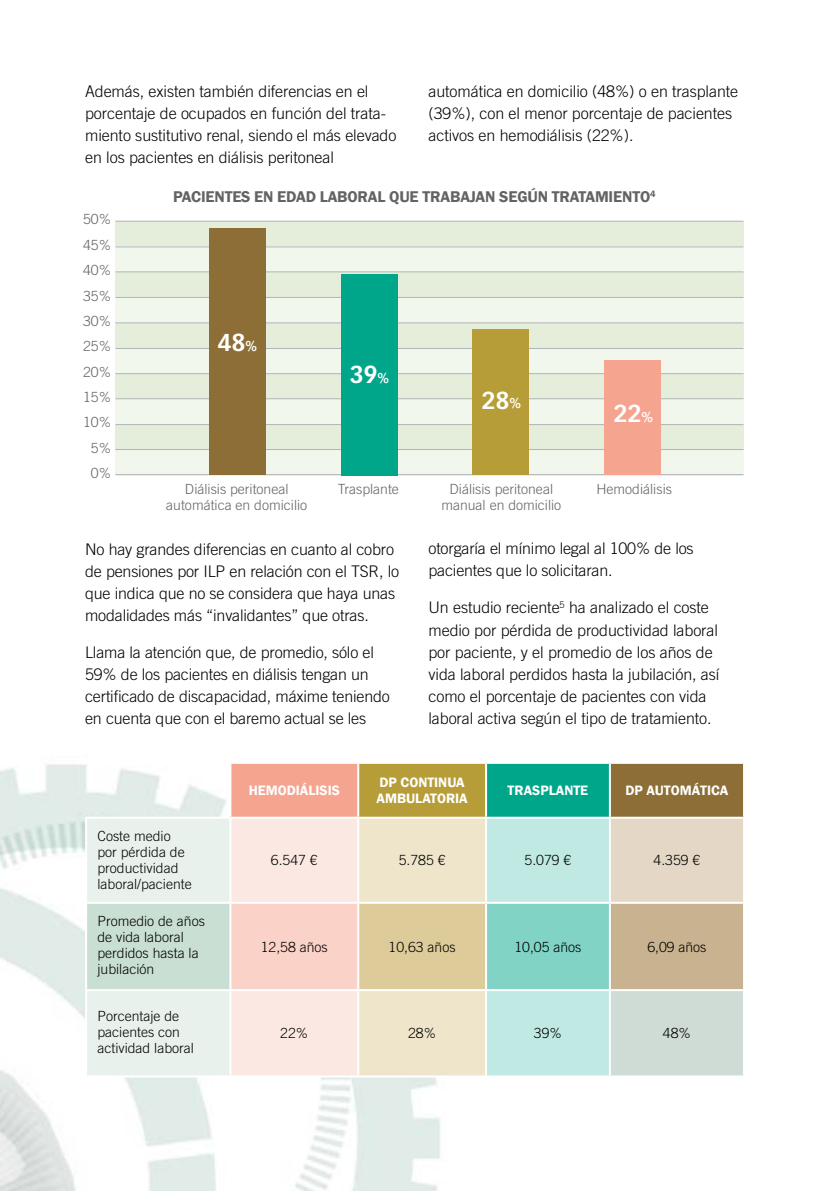
<style>
.page{position:relative;width:840px;height:1191px;background:#fff}
.page>*{position:absolute;margin:0;border:0;box-sizing:border-box;transform-origin:0 0}
.t1{font:700 24px "Vectora LT Std";letter-spacing:-.01em;color:#fff}
.t2{font:300 16px/22px "Trade Gothic LT Std";letter-spacing:-.005em;color:#000}
.t3{font:600 16px "Franklin Gothic";letter-spacing:-.01em;color:#636362}
.t4{font:300 14px/16px "Trade Gothic LT Std";color:#000}
.t5{font:300 14px/25.4px "Trade Gothic LT Std";color:#636362;text-align:center}
.t6{font:600 14px/16px "Franklin Gothic";color:#fff}
.s1{font-size:14px}
</style>
<div class="page">
<img style="left:0;top:764px;width:441px;height:427px">
<div style="left:115px;top:221px;width:628px;height:26px;background:#e5eeda"></div>
<div style="left:115px;top:247px;width:628px;height:25px;background:#f2f7ed"></div>
<div style="left:115px;top:272px;width:628px;height:25px;background:#e5eeda"></div>
<div style="left:115px;top:297px;width:628px;height:26px;background:#f2f7ed"></div>
<div style="left:115px;top:323px;width:628px;height:25px;background:#e5eeda"></div>
<div style="left:115px;top:348px;width:628px;height:26px;background:#f2f7ed"></div>
<div style="left:115px;top:374px;width:628px;height:25px;background:#e5eeda"></div>
<div style="left:115px;top:399px;width:628px;height:25px;background:#f2f7ed"></div>
<div style="left:115px;top:424px;width:628px;height:26px;background:#e5eeda"></div>
<div style="left:115px;top:450px;width:628px;height:25px;background:#f2f7ed"></div>
<hr style="left:115px;top:221px;width:628px;height:1px;background:#b3b4b5">
<hr style="left:115px;top:246px;width:628px;height:1px;background:#b3b4b5">
<hr style="left:115px;top:271px;width:628px;height:1px;background:#b3b4b5">
<hr style="left:115px;top:297px;width:628px;height:1px;background:#b3b4b5">
<hr style="left:115px;top:322px;width:628px;height:1px;background:#b3b4b5">
<hr style="left:115px;top:348px;width:628px;height:1px;background:#b3b4b5">
<hr style="left:115px;top:373px;width:628px;height:1px;background:#b3b4b5">
<hr style="left:115px;top:398px;width:628px;height:1px;background:#b3b4b5">
<hr style="left:115px;top:424px;width:628px;height:1px;background:#b3b4b5">
<hr style="left:115px;top:449px;width:628px;height:1px;background:#b3b4b5">
<hr style="left:115px;top:474px;width:628px;height:1px;background:#b3b4b5">
<div style="left:209px;top:228px;width:57px;height:246px;background:#8d6e36"></div>
<div style="left:603px;top:360px;width:57px;height:114px;background:#f5a490"></div>
<div style="left:472px;top:329px;width:57px;height:146px;background:#b79d38"></div>
<div style="left:340px;top:274px;width:57px;height:201px;background:#00a68a"></div>
<div style="left:230px;top:763px;width:128px;height:54px;background:#f5a490"></div>
<div style="left:358px;top:763px;width:128px;height:54px;background:#b79d38"></div>
<div style="left:486px;top:763px;width:123px;height:54px;background:#00a68a"></div>
<div style="left:609px;top:763px;width:134px;height:54px;background:#8d6e36"></div>
<svg style="left:87px;top:818px;width:521px;height:257px;background:#e5eadf"></svg>
<div style="left:609px;top:817px;width:134px;height:85px;background:#e4d7c5"></div>
<div style="left:86px;top:902px;width:144px;height:88px;background:#cadfd3"></div>
<div style="left:230px;top:902px;width:128px;height:88px;background:#fad2c7"></div>
<div style="left:358px;top:902px;width:128px;height:88px;background:#ddcc9a"></div>
<div style="left:486px;top:902px;width:123px;height:88px;background:#80d3c5"></div>
<div style="left:609px;top:902px;width:134px;height:88px;background:#c8b290"></div>
<div style="left:609px;top:990px;width:134px;height:86px;background:#cfdcd6"></div>
<hr style="left:229px;top:762px;width:129px;height:2px;background:#fff">
<hr style="left:358px;top:762px;width:128px;height:2px;background:#fff">
<hr style="left:85px;top:816px;width:145px;height:2px;background:#fff">
<hr style="left:230px;top:816px;width:128px;height:2px;background:#fff">
<hr style="left:358px;top:816px;width:128px;height:2px;background:#fff">
<hr style="left:486px;top:816px;width:123px;height:2px;background:#fff">
<hr style="left:609px;top:816px;width:135px;height:2px;background:#fff">
<hr style="left:85px;top:901px;width:145px;height:2px;background:#fff">
<hr style="left:230px;top:901px;width:128px;height:2px;background:#fff">
<hr style="left:358px;top:901px;width:128px;height:2px;background:#fff">
<hr style="left:486px;top:901px;width:123px;height:2px;background:#fff">
<hr style="left:609px;top:901px;width:135px;height:2px;background:#fff">
<hr style="left:85px;top:989px;width:145px;height:2px;background:#fff">
<hr style="left:230px;top:989px;width:128px;height:2px;background:#fff">
<hr style="left:358px;top:989px;width:128px;height:2px;background:#fff">
<hr style="left:486px;top:989px;width:123px;height:2px;background:#fff">
<hr style="left:609px;top:989px;width:135px;height:2px;background:#fff">
<hr style="left:85px;top:1075px;width:145px;height:2px;background:#fff">
<hr style="left:230px;top:1075px;width:128px;height:2px;background:#fff">
<hr style="left:358px;top:1075px;width:128px;height:2px;background:#fff">
<hr style="left:609px;top:1075px;width:135px;height:2px;background:#fff">
<hr style="left:229px;top:764px;width:2px;height:52px;background:#fff">
<hr style="left:85px;top:818px;width:2px;height:83px;background:#fff">
<hr style="left:229px;top:818px;width:2px;height:83px;background:#fff">
<hr style="left:85px;top:903px;width:2px;height:86px;background:#fff">
<hr style="left:229px;top:903px;width:2px;height:86px;background:#fff">
<hr style="left:85px;top:991px;width:2px;height:84px;background:#fff">
<hr style="left:229px;top:991px;width:2px;height:84px;background:#fff">
<hr style="left:357px;top:764px;width:2px;height:52px;background:#fff">
<hr style="left:357px;top:818px;width:2px;height:83px;background:#fff">
<hr style="left:357px;top:903px;width:2px;height:86px;background:#fff">
<hr style="left:357px;top:991px;width:2px;height:84px;background:#fff">
<hr style="left:486px;top:762px;width:123px;height:2px;background:#fff">
<hr style="left:485px;top:764px;width:2px;height:52px;background:#fff">
<hr style="left:485px;top:818px;width:2px;height:83px;background:#fff">
<hr style="left:485px;top:903px;width:2px;height:86px;background:#fff">
<hr style="left:485px;top:991px;width:2px;height:84px;background:#fff">
<hr style="left:609px;top:762px;width:135px;height:2px;background:#fff">
<hr style="left:608px;top:764px;width:2px;height:52px;background:#fff">
<hr style="left:742px;top:764px;width:2px;height:52px;background:#fff">
<hr style="left:608px;top:818px;width:2px;height:83px;background:#fff">
<hr style="left:742px;top:818px;width:2px;height:83px;background:#fff">
<hr style="left:608px;top:903px;width:2px;height:86px;background:#fff">
<hr style="left:742px;top:903px;width:2px;height:86px;background:#fff">
<hr style="left:608px;top:991px;width:2px;height:84px;background:#fff">
<hr style="left:742px;top:991px;width:2px;height:84px;background:#fff">
<p class="t2" style="left:85px;top:80px;width:312px">Además, existen también diferencias en el porcentaje de ocupados en función del trata&shy;miento sustitutivo renal, siendo el más elevado en los pacientes en diálisis peritoneal</p>
<p class="t2" style="left:428px;top:80px;width:311px">automática en domicilio (48%) o en trasplante (39%), con el menor porcentaje de pacientes activos en hemodiálisis (22%).</p>
<p class="t5" style="left:83px;top:207px;width:30px">50%<br>45%<br>40%<br>35%<br>30%<br>25%<br>20%<br>15%<br>10%<br>5%<br>0%</p>
<p class="t3" style="left:173px;top:187px;width:483px">PACIENTES EN EDAD LABORAL QUE TRABAJAN SEGÚN TRATAMIENTO<sup>4</sup></p>
<h1 class="t1" style="left:217px;top:328px;width:41px">48<span class="s1">%</span></h1>
<h1 class="t1" style="left:349px;top:360px;width:41px">39<span class="s1">%</span></h1>
<h1 class="t1" style="left:481px;top:385px;width:41px">28<span class="s1">%</span></h1>
<h1 class="t1" style="left:613px;top:399px;width:41px">22<span class="s1">%</span></h1>
<p class="t5" style="left:166px;top:481px;width:142px;line-height:16px">Diálisis peritoneal automática en domicilio</p>
<p class="t5" style="left:338px;top:476px;width:62px">Trasplante</p>
<p class="t5" style="left:441px;top:481px;width:121px;line-height:16px">Diálisis peritoneal manual en domicilio</p>
<p class="t5" style="left:596px;top:476px;width:77px">Hemodiálisis</p>
<p class="t2" style="left:85px;top:537px;width:315px">No hay grandes diferencias en cuanto al cobro de pensiones por ILP en relación con el TSR, lo que indica que no se considera que haya unas modalidades más “invalidantes” que otras.</p>
<p class="t2" style="left:85px;top:641px;width:306px">Llama la atención que, de promedio, sólo el 59% de los pacientes en diálisis tengan un certificado de discapacidad, máxime teniendo en cuenta que con el baremo actual se les</p>
<p class="t2" style="left:428px;top:537px;width:266px">otorgaría el mínimo legal al 100% de los pacientes que lo solicitaran.</p>
<p class="t2" style="left:428px;top:596px;width:292px">Un estudio reciente<sup>5</sup> ha analizado el coste medio por pérdida de productividad laboral por paciente, y el promedio de los años de vida laboral perdidos hasta la jubilación, así como el porcentaje de pacientes con vida laboral activa según el tipo de tratamiento.</p>
<p class="t4" style="left:97px;top:828px;width:96px">Coste medio por pérdida de productividad laboral/paciente</p>
<p class="t4" style="left:97px;top:913px;width:109px">Promedio de años de vida laboral perdidos hasta la jubilación</p>
<p class="t4" style="left:97px;top:1007px;width:98px">Porcentaje de pacientes con actividad laboral</p>
<p class="t6" style="left:248px;top:782px;width:91px">HEMODIÁLISIS</p>
<p class="t6" style="left:376px;top:774px;width:93px">DP CONTINUA<br>AMBULATOR IA</p>
<p class="t6" style="left:507px;top:782px;width:81px">TRASPLANTE</p>
<p class="t6" style="left:625px;top:782px;width:104px">DP AUTOMÁTICA</p>
<p class="t4" style="left:271px;top:852px;width:48px">6.547 €</p>
<p class="t4" style="left:398px;top:852px;width:48px">5.785 €</p>
<p class="t4" style="left:524px;top:852px;width:48px">5.079 €</p>
<p class="t4" style="left:653px;top:852px;width:48px">4.359 €</p>
<p class="t4" style="left:261px;top:938px;width:68px">12,58 años</p>
<p class="t4" style="left:388px;top:938px;width:68px">10,63 años</p>
<p class="t4" style="left:514px;top:938px;width:68px">10,05 años</p>
<p class="t4" style="left:647px;top:938px;width:61px">6,09 años</p>
<p class="t4" style="left:280px;top:1025px;width:30px">22%</p>
<p class="t4" style="left:408px;top:1025px;width:30px">28%</p>
<p class="t4" style="left:533px;top:1025px;width:30px">39%</p>
<p class="t4" style="left:662px;top:1025px;width:30px">48%</p>
</div>
